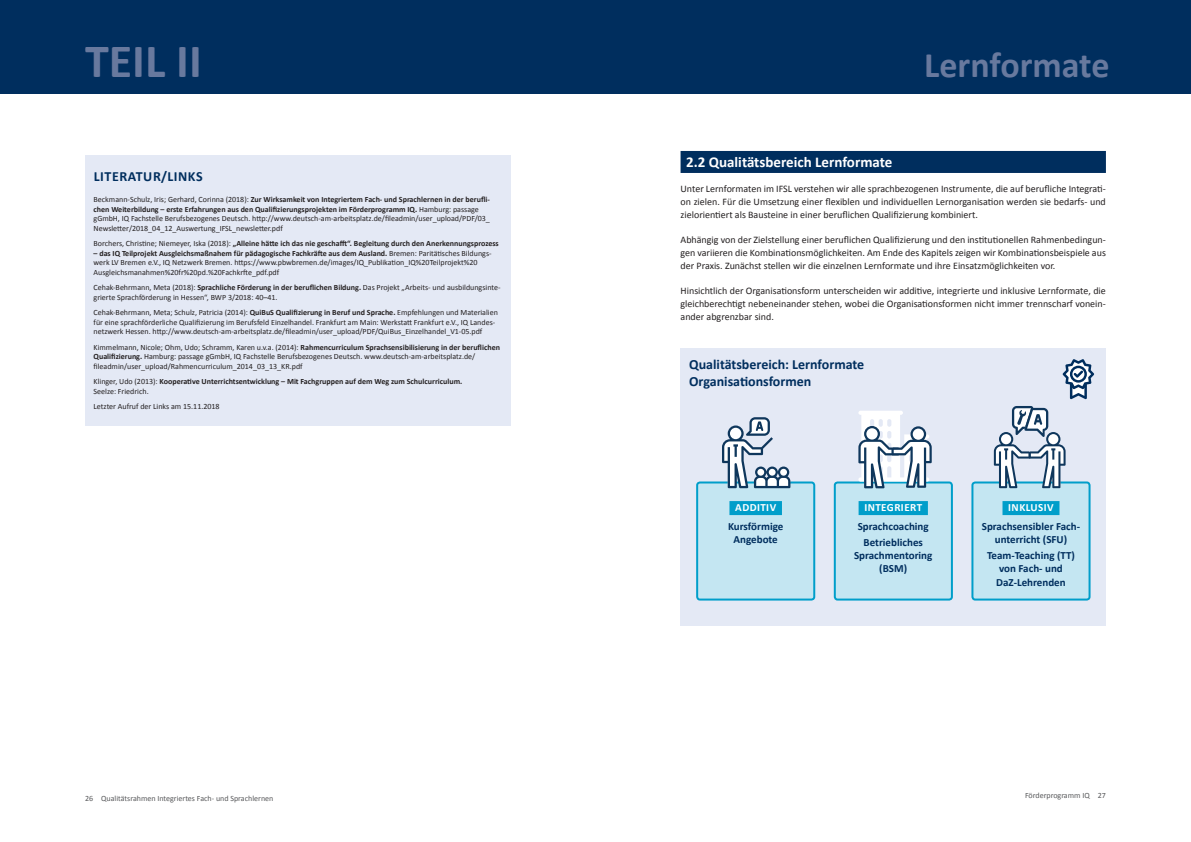
<style>
.page{position:relative;width:1191px;height:842px;background:#fff}
.page>*{position:absolute;margin:0;border:0;box-sizing:border-box;transform-origin:0 0}
._01_Überschrift_2_gr{font:700 48px "Calibri";color:#68799e}
._01_Überschrift_2_gr-2{font:700 36px "Calibri";color:#68799e}
._02_Fließtext{font:700 15px "Calibri";color:#fff}
._05_Infokasten{font:700 14px "Calibri";color:#002e5e}
._02_Fließtext-2{font:700 14px "Calibri";letter-spacing:.04em;color:#002e5e}
._05_Infokasten-2{font:700 11px/13.2px "Calibri";color:#002e5e;text-align:center}
._02_Fließtext-3{font:700 11px "Calibri";letter-spacing:.04em;color:#fff}
._02_Fließtext-4{font:10px/12.8px "Calibri";color:#231f20;text-align:justify}
._02_Fließtext-5{font:8px/9.6px "Calibri";color:#231f20}
._02_Fließtext-6{font:700 8px/9.6px "Calibri";color:#231f20}
.t1{font:8px "Calibri";color:#57585a}
.s1{font-weight:700}
.s2{font-weight:400}
</style>
<div class="page">
<div style="left:680px;top:349px;width:426px;height:277px;background:#e4e9f5"></div>
<div style="left:0;top:0;width:1191px;height:94px;background:#002e5e"></div>
<div style="left:680px;top:151px;width:426px;height:22px;background:#002e5e"></div>
<div style="left:85px;top:156px;width:425px;height:270px;background:#e4e9f5"></div>
<div style="left:972px;top:482px;width:117px;height:117px;background:#c4e6f2;border-radius:3px"></div>
<div style="left:971px;top:481px;width:119px;height:119px;border:2px solid #009eca;border-radius:3px"></div>
<div style="left:1002px;top:501px;width:57px;height:14px;background:#009eca"></div>
<div style="left:697px;top:482px;width:117px;height:117px;background:#c4e6f2;border-radius:3px"></div>
<div style="left:696px;top:481px;width:119px;height:119px;border:2px solid #009eca;border-radius:3px"></div>
<div style="left:729px;top:501px;width:53px;height:14px;background:#009eca"></div>
<div style="left:834px;top:482px;width:118px;height:117px;background:#c4e6f2;border-radius:3px"></div>
<div style="left:833px;top:481px;width:120px;height:119px;border:2px solid #009eca;border-radius:3px"></div>
<div style="left:858px;top:501px;width:70px;height:14px;background:#009eca"></div>
<svg style="left:993px;top:406px;width:72px;height:82px"></svg>
<svg style="left:722px;top:417px;width:68px;height:71px"></svg>
<svg style="left:1062px;top:359px;width:32px;height:40px"></svg>
<svg style="left:858px;top:411px;width:73px;height:77px"></svg>
<p class="_01_Überschrift_2_gr" style="left:85px;top:31px;width:118px">TEIL II</p>
<p class="_02_Fließtext-2" style="left:94px;top:167px;width:110px">LITERATUR/LINKS</p>
<p class="_02_Fließtext-5" style="left:94px;top:195px;width:398px">Beckmann-Schulz, Iris; Gerhard, Corinna (2018): <span class="s1">Zur Wirksamkeit von Integriertem Fach- und Sprachlernen in der berufli&shy;chen Weiterbildung – erste Erfahrungen aus den Qualifizierungsprojekten im Förderprogramm IQ.</span> Hamburg: passage gGmbH, IQ Fachstelle Berufsbezogenes Deutsch. http://www.deutsch-am-arbeitsplatz.de/fileadmin/user_upload/PDF/03_ Newsletter/2018_04_12_Auswertung_IFSL_newsletter.pdf</p>
<p class="_02_Fließtext-6" style="left:94px;top:239px;width:407px"><span class="s2">Borchers, Christine; Niemeyer, Iska (2018):</span> „Alleine hätte ich das nie geschafft“. Begleitung durch den Anerkennungsprozess</p>
<p class="_02_Fließtext-5" style="left:94px;top:248px;width:399px"><span class="s1">– das IQ Teilprojekt Ausgleichsmaßnahem für pädagogische Fachkräfte aus dem Ausland.</span> Bremen: Paritätisches Bildungs&shy;werk LV Bremen e.V., IQ Netzwerk Bremen. https://www.pbwbremen.de/images/IQ_Publikation_IQ%20Teilprojekt%20<br>Ausgleichsmanahmen%20fr%20pd.%20Fachkrfte_pdf.pdf</p>
<p class="_02_Fließtext-5" style="left:94px;top:283px;width:408px">Cehak-Behrmann, Meta (2018): <span class="s1">Sprachliche Förderung in der beruflichen Bildung.</span> Das Projekt „Arbeits- und ausbildungsinte&shy;grierte Sprachförderung in Hessen“, BWP 3/2018: 40–41.</p>
<p class="_02_Fließtext-5" style="left:94px;top:308px;width:406px">Cehak-Behrmann, Meta; Schulz, Patricia (2014): <span class="s1">QuiBuS Qualifizierung in Beruf und Sprache.</span> Empfehlungen und Materialien für eine sprachförderliche Qualifizierung im Berufsfeld Einzelhandel. Frankfurt am Main: Werkstatt Frankfurt e.V., IQ Landes&shy;netzwerk Hessen. http://www.deutsch-am-arbeitsplatz.de/fileadmin/user_upload/PDF/QuiBus_Einzelhandel_V1-05.pdf</p>
<p class="_02_Fließtext-5" style="left:94px;top:342px;width:408px">Kimmelmann, Nicole; Ohm, Udo; Schramm, Karen u.v.a. (2014): <span class="s1">Rahmencurriculum Sprachsensibilisierung in der beruflichen<br>Qualifizierung.</span> Hamburg: passage gGmbH, IQ Fachstelle Berufsbezogenes Deutsch. www.deutsch-am-arbeitsplatz.de/ fileadmin/user_upload/Rahmencurriculum_2014_03_13_KR.pdf</p>
<p class="_02_Fließtext-6" style="left:94px;top:377px;width:370px"><span class="s2">Klinger, Udo (2013):</span> Kooperative Unterrichtsentwicklung – Mit Fachgruppen auf dem Weg zum Schulcurriculum.<br><span class="s2">Seelze: Friedrich.</span></p>
<p class="_02_Fließtext-5" style="left:94px;top:402px;width:128px">Letzter Aufruf der Links am 15.11.2018</p>
<p class="t1" style="left:85px;top:793px;width:190px">26 Qualitätsrahmen Integriertes Fach- und Sprachlernen</p>
<p class="_01_Überschrift_2_gr-2" style="left:924px;top:42px;width:187px">Lernformate</p>
<p class="_02_Fließtext" style="left:686px;top:152px;width:208px">2.2 Qualitätsbereich Lernformate</p>
<p class="_02_Fließtext-4" style="left:680px;top:182px;width:427px">Unter Lernformaten im IFSL verstehen wir alle sprachbezogenen Instrumente, die auf berufliche Integrati&shy;on zielen. Für die Umsetzung einer flexiblen und individuellen Lernorganisation werden sie bedarfs- und zielorientiert als Bausteine in einer beruflichen Qualifizierung kombiniert.</p>
<p class="_02_Fließtext-4" style="left:680px;top:233px;width:427px">Abhängig von der Zielstellung einer beruflichen Qualifizierung und den institutionellen Rahmenbedingun&shy;gen variieren die Kombinationsmöglichkeiten. Am Ende des Kapitels zeigen wir Kombinationsbeispiele aus der Praxis. Zunächst stellen wir die einzelnen Lernformate und ihre Einsatzmöglichkeiten vor.</p>
<p class="_02_Fließtext-4" style="left:680px;top:284px;width:427px">Hinsichtlich der Organisationsform unterscheiden wir additive, integrierte und inklusive Lernformate, die gleichberechtigt nebeneinander stehen, wobei die Organisationsformen nicht immer trennscharf vonein&shy;ander abgrenzbar sind.</p>
<p class="_05_Infokasten" style="left:689px;top:355px;width:177px">Qualitätsbereich: Lernformate</p>
<p class="_05_Infokasten" style="left:689px;top:372px;width:124px">Organisationsformen</p>
<p class="_02_Fließtext-3" style="left:735px;top:500px;width:42px">ADDITIV</p>
<p class="_05_Infokasten-2" style="left:728px;top:520px;width:57px">Kursförmige<br>Angebote</p>
<p class="_02_Fließtext-3" style="left:864px;top:500px;width:59px">INTEGRIERT</p>
<p class="_05_Infokasten-2" style="left:857px;top:520px;width:72px">Sprachcoaching</p>
<p class="_05_Infokasten-2" style="left:854px;top:536px;width:80px">Betriebliches<br>Sprachmentoring (BSM)</p>
<p class="_02_Fließtext-3" style="left:1008px;top:500px;width:47px">INKLUSIV</p>
<p class="_05_Infokasten-2" style="left:982px;top:520px;width:100px">Sprachsensibler Fach&shy;unterricht (SFU)</p>
<p class="_05_Infokasten-2" style="left:987px;top:549px;width:89px">Team-Teaching (TT) von Fach- und<br>DaZ-Lehrenden</p>
<p class="t1" style="left:1025px;top:790px;width:82px">Förderprogramm IQ 27</p>
</div>
